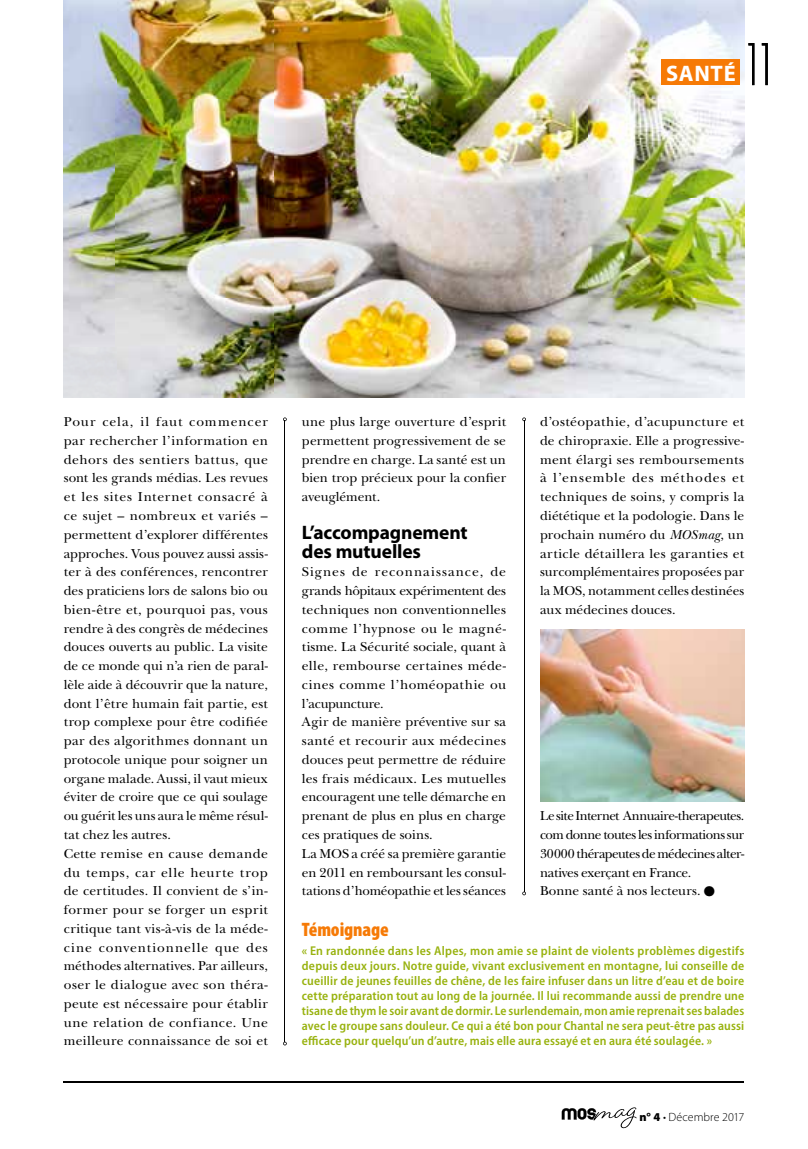
<style>
.page{position:relative;width:808px;height:1149px;background:#fff}
.page>*{position:absolute;margin:0;border:0;box-sizing:border-box;transform-origin:0 0}
.t1{font:60px "Capsuula";color:#000}
.t2{font:700 22.5px "Myriad Pro";letter-spacing:.03em;color:#fff}
.t3{font:700 19.5px/18.8px "Myriad Pro";letter-spacing:-.01em;color:#000}
.t4{font:900 condensed 19.5px "Myriad Pro";letter-spacing:-.005em;color:#f67a06}
.t5{font:13.5px/18.8px "New Baskerville Std";letter-spacing:.01em;color:#000}
.t6{font:13.5px/18.8px "New Baskerville Std";letter-spacing:-.025em;color:#000}
.t7{font:600 semi-condensed 12.75px/15px "Myriad Pro";letter-spacing:.01em;color:#98b20e;text-align:justify}
.t8{font:300 12px "Myriad Pro";color:#000}
.s1{font-style:italic}
.s2{font-weight:900}
</style>
<div class="page">
<svg style="left:562px;top:1107px;width:75px;height:21px"></svg>
<hr style="left:64px;top:1080px;width:680px;height:1px;background:#000">
<img style="left:64px;top:0;width:680px;height:397px">
<div style="left:662px;top:60px;width:78px;height:25px;background:#f67a06"></div>
<hr style="left:285px;top:420px;width:1px;height:621px;background:#000">
<svg style="left:283px;top:1041px;width:4px;height:4px"></svg>
<svg style="left:283px;top:417px;width:4px;height:4px"></svg>
<hr style="left:524px;top:420px;width:1px;height:471px;background:#000">
<svg style="left:522px;top:891px;width:4px;height:4px"></svg>
<svg style="left:522px;top:417px;width:4px;height:4px"></svg>
<img style="left:540px;top:629px;width:204px;height:172px">
<h2 class="t2" style="left:666px;top:58px;width:71px">SANTÉ</h2>
<h1 class="t1" style="left:744px;top:30px;width:29px">11</h1>
<p class="t5" style="left:64px;top:412px;width:206px">Pour cela, il faut commencer par rechercher l’information en dehors des sentiers battus, que sont les grands médias. Les revues et les sites Internet consacré à ce sujet – nombreux et variés – permettent d’explorer différentes approches. Vous pouvez aussi assis&shy;ter à des conférences, rencontrer des praticiens lors de salons bio ou bien-être et, pourquoi pas, vous rendre à des congrès de médecines douces ouverts au public. La visite de ce monde qui n’a rien de paral&shy;lèle aide à découvrir que la nature, dont l’être humain fait partie, est trop complexe pour être codifiée par des algorithmes donnant un protocole unique pour soigner un organe malade. Aussi, il vaut mieux éviter de croire que ce qui soulage ou guérit les uns aura le même résul&shy;tat chez les autres.<br>Cette remise en cause demande du temps, car elle heurte trop de certitudes. Il convient de s’in&shy;former pour se forger un esprit critique tant vis-à-vis de la méde&shy;cine conventionnelle que des méthodes alternatives. Par ailleurs, oser le dialogue avec son théra&shy;peute est nécessaire pour établir une relation de confiance. Une meilleure connaissance de soi et</p>
<p class="t5" style="left:302px;top:412px;width:206px;text-align:justify">une plus large ouverture d’esprit permettent progressivement de se prendre en charge. La santé est un bien trop précieux pour la confier aveuglément.</p>
<h3 class="t3" style="left:302px;top:522px;width:167px">L’accompagnement des mutuelles</h3>
<p class="t5" style="left:302px;top:562px;width:206px">Signes de reconnaissance, de grands hôpitaux expérimentent des techniques non conventionnelles comme l’hypnose ou le magné&shy;tisme. La Sécurité sociale, quant à elle, rembourse cert aines méde&shy;cines comme l’homéo pathie ou l’acupuncture.<br>Agir de manière préventive sur sa santé et recourir aux médecines douces peut permettre de réduire les frais médicaux. Les mutuelles encouragent une telle démarche en prenant de plus en plus en charge ces pratiques de soins.<br>La MOS a créé sa première garantie en 2011 en remboursant les consul&shy;tations d’homéo pathie et les séances</p>
<p class="t5" style="left:540px;top:412px;width:206px;text-align:justify">d’ostéopathie, d’acupuncture et de chiropraxie. Elle a progressive&shy;ment élargi ses remboursements à l’ensemble des méthodes et techniques de soins, y compris la diététique et la podologie. Dans le prochain numéro du <span class="s1">MOSmag</span>, un article détaillera les garanties et surcomplémentaires proposées par la MOS, notamment celles destinées aux médecines douces.</p>
<p class="t6" style="left:540px;top:806px;width:206px">Le site Internet Annuaire- therapeutes. com donne toutes les informations sur 30 000 thérapeutes de médecines alter&shy;natives exerçant en France.<br>Bonne santé à nos lecteurs. ●</p>
<h3 class="t4" style="left:302px;top:916px;width:88px">Témoignage</h3>
<p class="t7" style="left:302px;top:943px;width:444px">« En randonnée dans les Alpes, mon amie se plaint de violents problèmes digestifs depuis deux jours. Notre guide, vivant exclusivement en montagne, lui conseille de cueillir de jeunes feuilles de chêne, de les faire infuser dans un litre d’eau et de boire cette préparation tout au long de la journée. Il lui recommande aussi de prendre une tisane de thym le soir avant de dormir. Le surlendemain, mon amie reprenait ses balades avec le groupe sans douleur. Ce qui a été bon pour Chantal ne sera peut-être pas aussi efficace pour quelqu’un d’autre, mais elle aura essayé et en aura été soulagée. »</p>
<p class="t8" style="left:639px;top:1108px;width:106px"><span class="s2">n° 4</span> • Décembre 2017</p>
</div>
